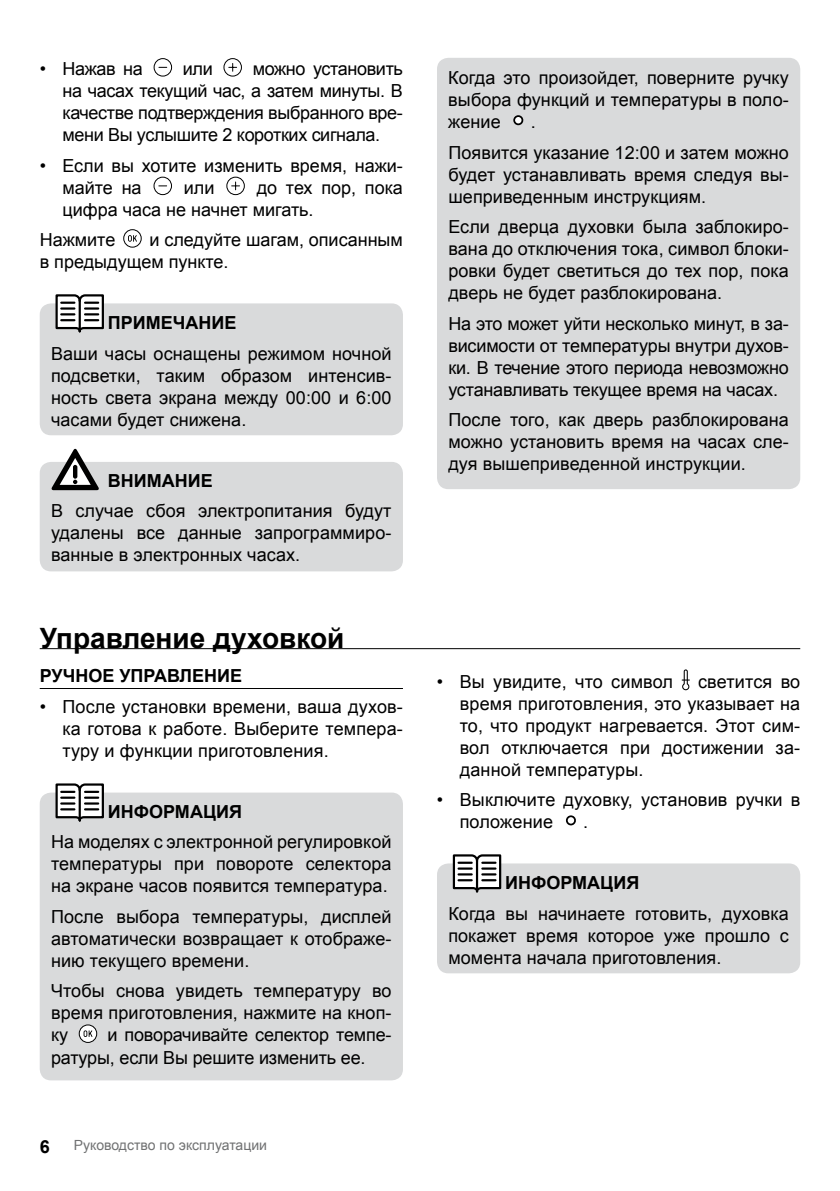
<style>
.page{position:relative;width:840px;height:1191px;background:#fff}
.page>*{position:absolute;margin:0;border:0;box-sizing:border-box;transform-origin:0 0}
.t1{font:700 28px "Arial";color:#000}
.t2{font:18px/22px "Arial";letter-spacing:.005em;color:#000;text-align:justify}
.t3{font:700 18px "Arial";color:#000}
.t4{font:14px "Arial";color:#707172}
</style>
<div class="page">
<div style="left:437px;top:58px;width:362px;height:431px;background:#d9dadb;border-radius:11px"></div>
<div style="left:40px;top:462px;width:363px;height:109px;background:#d9dadb;border-radius:11px"></div>
<svg style="left:51px;top:448px;width:48px;height:42px"></svg>
<div style="left:40px;top:303px;width:363px;height:132px;background:#d9dadb;border-radius:11px"></div>
<svg style="left:54px;top:294px;width:51px;height:39px"></svg>
<hr style="left:79px;top:301px;width:2px;height:30px;background:#000">
<div style="left:153px;top:58px;width:19px;height:18px;border:1px solid #000;border-radius:50%"></div>
<div style="left:223px;top:58px;width:19px;height:19px;border:1px solid #000;border-radius:50%"></div>
<svg style="left:229px;top:63px;width:7px;height:8px"></svg>
<div style="left:153px;top:177px;width:19px;height:18px;border:1px solid #000;border-radius:50%"></div>
<div style="left:226px;top:177px;width:19px;height:18px;border:1px solid #000;border-radius:50%"></div>
<svg style="left:231px;top:182px;width:8px;height:8px"></svg>
<svg style="left:124px;top:230px;width:17px;height:17px"></svg>
<div style="left:123px;top:229px;width:19px;height:19px;border:1px solid #000;border-radius:50%"></div>
<svg style="left:128px;top:235px;width:9px;height:7px"></svg>
<div style="left:513px;top:115px;width:10px;height:10px;background:#fff;border:2px solid #000;border-radius:50%"></div>
<div style="left:437px;top:863px;width:362px;height:110px;background:#d9dadb;border-radius:11px"></div>
<svg style="left:451px;top:854px;width:51px;height:39px"></svg>
<hr style="left:475px;top:861px;width:3px;height:30px;background:#000">
<div style="left:40px;top:792px;width:363px;height:288px;background:#d9dadb;border-radius:11px"></div>
<svg style="left:54px;top:783px;width:51px;height:39px"></svg>
<hr style="left:79px;top:790px;width:2px;height:30px;background:#000">
<hr style="left:40px;top:648px;width:759px;height:1px;background:#000">
<hr style="left:40px;top:688px;width:363px;height:1px;background:#000">
<div style="left:79px;top:1025px;width:18px;height:17px;background:#fff;border-radius:50%"></div>
<div style="left:79px;top:1024px;width:18px;height:18px;border:1px solid #000;border-radius:50%"></div>
<svg style="left:83px;top:1030px;width:9px;height:7px"></svg>
<svg style="left:681px;top:669px;width:8px;height:21px"></svg>
<div style="left:565px;top:815px;width:10px;height:10px;background:#fff;border:2px solid #000;border-radius:50%"></div>
<p class="t2" style="left:40px;top:58px;width:105px">• Нажав на</p>
<p class="t2" style="left:183px;top:58px;width:31px">или</p>
<p class="t2" style="left:62px;top:58px;width:342px;text-indent:190px">можно установить на часах текущий час, а затем минуты. В качестве подтверждения выбранного вре&shy;мени Вы услышите 2 коротких сигнала.</p>
<p class="t2" style="left:62px;top:154px;width:342px;text-indent:-23px">• Если вы хотите изменить время, нажи&shy;майте на</p>
<p class="t2" style="left:62px;top:176px;width:342px;text-indent:194px">до тех пор, пока цифра часа не начнет мигать.</p>
<p class="t2" style="left:40px;top:229px;width:77px">Нажмите</p>
<p class="t2" style="left:184px;top:176px;width:32px">или</p>
<p class="t2" style="left:40px;top:229px;width:364px;text-indent:110px">и следуйте шагам, описанным в предыдущем пункте.</p>
<p class="t3" style="left:108px;top:311px;width:130px">ПРИМЕЧАНИЕ</p>
<p class="t2" style="left:51px;top:343px;width:342px">Ваши часы оснащены режимом ночной подсветки, таким образом интенсив&shy;ность света экрана между 00:00 и 6:00 часами будет снижена.</p>
<p class="t3" style="left:108px;top:468px;width:106px">ВНИМАНИЕ</p>
<p class="t2" style="left:51px;top:500px;width:342px">В случае сбоя электропитания будут удалены все данные запрограммиро&shy;ванные в электронных часах.</p>
<h1 class="t1" style="left:40px;top:620px;width:306px">Управление духовкой</h1>
<p class="t3" style="left:40px;top:664px;width:204px">РУЧНОЕ УПРАВЛЕНИЕ</p>
<p class="t2" style="left:62px;top:695px;width:342px;text-indent:-23px">• После установки времени, ваша духов&shy;ка готова к работе. Выберите темпера&shy;туру и функции приготовления.</p>
<p class="t3" style="left:108px;top:799px;width:136px">ИНФОРМАцИя</p>
<p class="t2" style="left:51px;top:831px;width:342px">На моделях с электронной регулировкой температуры при повороте селектора на экране часов появится температура.</p>
<p class="t2" style="left:51px;top:905px;width:342px">После выбора температуры, дисплей автоматически возвращает к отображе&shy;нию текущего времени.</p>
<p class="t2" style="left:51px;top:980px;width:342px">Чтобы снова увидеть температуру во время приготовления, нажмите на кноп&shy;ку</p>
<p class="t2" style="left:51px;top:1024px;width:342px;text-indent:56px">и поворачивайте селектор темпе&shy;ратуры, если Вы решите изменить ее.</p>
<p class="t3" style="left:40px;top:1134px;width:12px">6</p>
<p class="t4" style="left:74px;top:1136px;width:195px">Руководство по эксплуатации</p>
<p class="t2" style="left:448px;top:67px;width:342px">Когда это произойдет, поверните ручку выбора функций и температуры в поло&shy;жение</p>
<p class="t2" style="left:448px;top:107px;width:342px;line-height:30.6px;text-indent:82px">.<br>Появится указание 12:00 и затем можно</p>
<p class="t2" style="left:448px;top:163px;width:342px">будет устанавливать время следуя вы&shy;шеприведенным инструкциям.</p>
<p class="t2" style="left:448px;top:216px;width:342px">Если дверца духовки была заблокиро&shy;вана до отключения тока, символ блоки&shy;ровки будет светиться до тех пор, пока дверь не будет разблокирована.</p>
<p class="t2" style="left:448px;top:312px;width:342px">На это может уйти несколько минут, в за&shy;висимости от температуры внутри духов&shy;ки. В течение этого периода невозможно устанавливать текущее время на часах.</p>
<p class="t2" style="left:448px;top:409px;width:342px">После того, как дверь разблокирована можно установить время на часах сле&shy;дуя вышеприведенной инструкции.</p>
<p class="t2" style="left:437px;top:670px;width:237px">• Вы увидите, что символ</p>
<p class="t2" style="left:459px;top:670px;width:342px;text-indent:238px">светится во время приготовления, это указывает на то, что продукт нагревается. Этот сим&shy;вол отключается при достижении за&shy;данной температуры.</p>
<p class="t2" style="left:459px;top:789px;width:342px;text-indent:-23px">• Выключите духовку, установив ручки в положение</p>
<p class="t2" style="left:583px;top:811px;width:7px">.</p>
<p class="t3" style="left:505px;top:871px;width:136px">ИНФОРМАцИя</p>
<p class="t2" style="left:448px;top:902px;width:342px">Когда вы начинаете готовить, духовка покажет время которое уже прошло с момента начала приготовления.</p>
</div>
